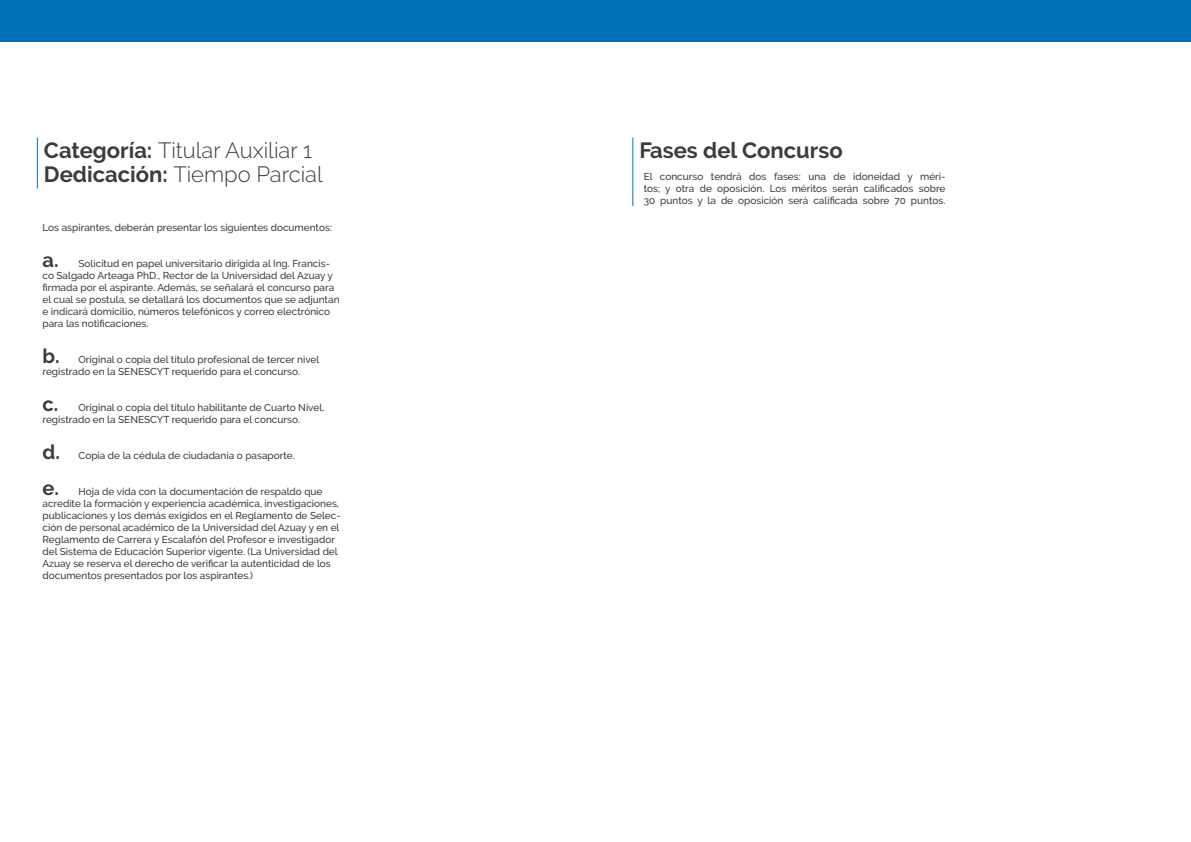
<style>
.page{position:relative;width:1191px;height:842px;background:#fff}
.page>*{position:absolute;margin:0;border:0;box-sizing:border-box;transform-origin:0 0}
.t1{font:300 22px/24px "Raleway";color:#3c3c3b}
.t2{font:700 22px "Raleway";color:#3c3c3b}
.t3{font:500 10px/12px "Raleway";color:#3c3c3b}
.s1{font-weight:700}
.s2{font-weight:700;font-size:20px}
</style>
<div class="page">
<hr style="left:37px;top:137px;width:1px;height:52px;background:#0071b8">
<hr style="left:632px;top:137px;width:1px;height:69px;background:#0071b8">
<div style="left:1px;top:0;width:1190px;height:42px;background:#0071b8"></div>
<h1 class="t1" style="left:44px;top:138px;width:280px"><span class="s1">Categoría:</span> Titular Auxiliar 1<br><span class="s1">Dedicación:</span> Tiempo Parcial</h1>
<h1 class="t2" style="left:639px;top:138px;width:205px">Fases del Concurso</h1>
<p class="t3" style="left:43px;top:221px;width:291px">Los aspirantes, deberán presentar los siguientes documentos:</p>
<p class="t3" style="left:43px;top:257px;width:298px"><span class="s2">a.</span> Solicitud en papel universitario dirigida al Ing. Francis&shy;co Salgado Arteaga PhD., Rector de la Universidad del Azuay y firmada por el aspirante. Además, se señalará el concurso para el cual se postula, se detallará los documentos que se adjuntan e indicará domicilio, números telefónicos y correo electrónico para las notificaciones.</p>
<p class="t3" style="left:43px;top:353px;width:278px"><span class="s2">b.</span> Original o copia del título profesional de tercer nivel registrado en la SENESCYT requerido para el concurso.</p>
<p class="t3" style="left:43px;top:401px;width:283px"><span class="s2">c.</span> Original o copia del título habilitante de Cuarto Nivel, registrado en la SENESCYT requerido para el concurso.</p>
<p class="t3" style="left:43px;top:449px;width:254px"><span class="s2">d.</span> Copia de la cédula de ciudadanía o pasaporte.</p>
<p class="t3" style="left:43px;top:485px;width:299px"><span class="s2">e.</span> Hoja de vida con la documentación de respaldo que acredite la formación y experiencia académica, investigaciones, publicaciones y los demás exigidos en el Reglamento de Selec&shy;ción de personal académico de la Universidad del Azuay y en el Reglamento de Carrera y Escalafón del Profesor e investigador del Sistema de Educación Superior vigente. (La Universidad del Azuay se reserva el derecho de verificar la autenticidad de los documentos presentados por los aspirantes.)</p>
<p class="t3" style="left:643px;top:170px;width:303px;text-align:justify">El concurso tendrá dos fases: una de idoneidad y méri&shy;tos; y otra de oposición. Los méritos serán calificados sobre 30 puntos y la de oposición será calificada sobre 70 puntos.</p>
</div>
